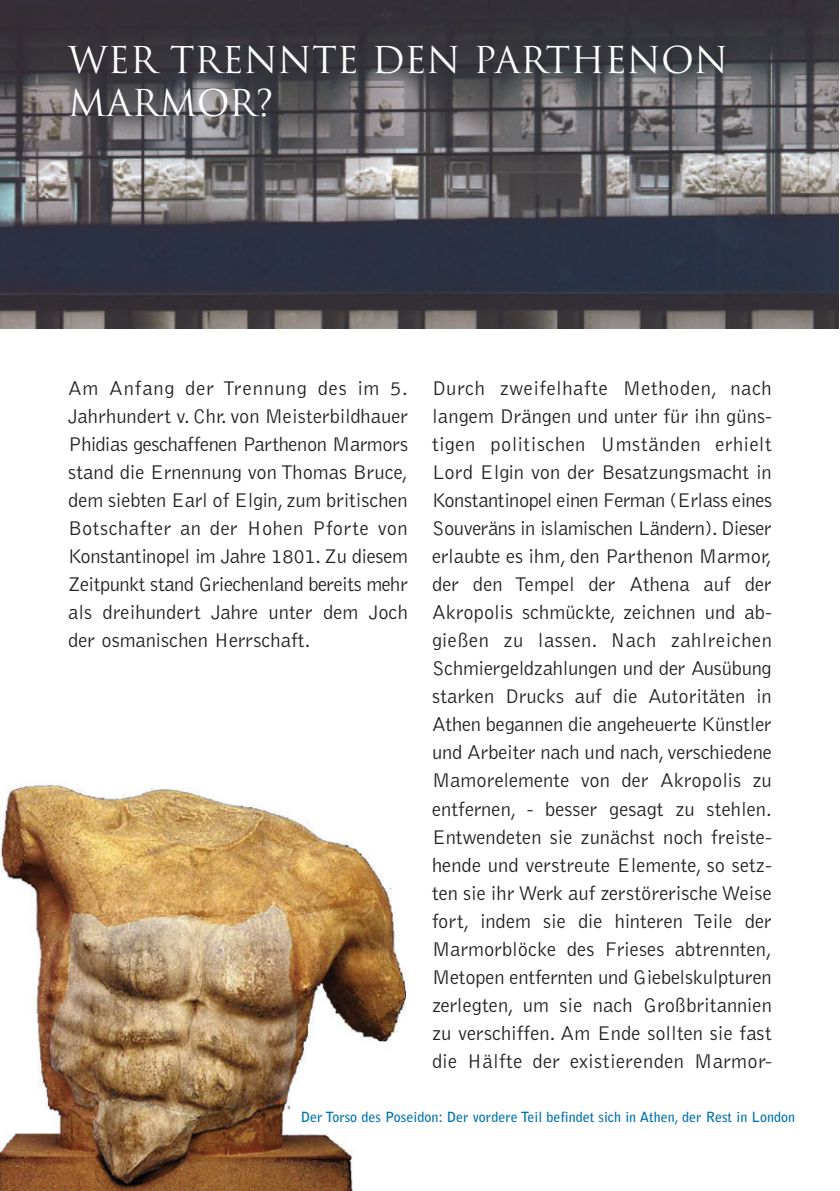
<style>
.page{position:relative;width:840px;height:1191px;background:#fff}
.page>*{position:absolute;margin:0;border:0;box-sizing:border-box;transform-origin:0 0}
.t1{font:36px/43.2px "Trajan";color:#fff}
.t2{font:300 20.4px/28px "Bell Gothic";color:#231f20;text-align:justify}
.t3{font:700 14px "Bell Gothic";color:#0073ae}
</style>
<div class="page">
<img style="left:0;top:1px;width:838px;height:328px">
<img style="left:0;top:784px;width:405px;height:407px">
<h1 class="t1" style="left:68px;top:38px;width:661px">WER TRENNTE DEN PARTHENON<br>MARMOR?</h1>
<p class="t2" style="left:68px;top:375px;width:341px">Am Anfang der Trennung des im 5.<br>Jahrhundert v. Chr. von Meisterbildhauer Phidias geschaffenen Parthenon Marmors stand die Ernennung von Thomas Bruce, dem siebten Earl of Elgin, zum britischen Botschafter an der Hohen Pforte von Konstantinopel im Jahre 1801. Zu diesem Zeitpunkt stand Griechenland bereits mehr als dreihundert Jahre unter dem Joch der osmanischen Herrschaft.</p>
<p class="t2" style="left:432px;top:375px;width:341px">Durch zweifelhafte Methoden, nach langem Drängen und unter für ihn güns&shy;tigen politischen Umständen erhielt Lord Elgin von der Besatzungsmacht in Konstantinopel einen Ferman (Erlass eines Souveräns in islamischen Ländern). Dieser erlaubte es ihm, den Parthenon Marmor, der den Tempel der Athena auf der Akropolis schmückte, zeichnen und ab&shy;gießen zu lassen. Nach zahlreichen Schmiergeldzahlungen und der Ausübung starken Drucks auf die Autoritäten in Athen begannen die angeheuerte Künstler und Arbeiter nach und nach, verschiedene Mamorelemente von der Akropolis zu entfernen, - besser gesagt zu stehlen.<br>Entwendeten sie zunächst noch freiste&shy;hende und verstreute Elemente, so setz&shy;ten sie ihr Werk auf zerstörerische Weise fort, indem sie die hinteren Teile der Marmorblöcke des Frieses abtrennten, Metopen entfernten und Giebelskulpturen zerlegten, um sie nach Großbritannien zu verschiffen. Am Ende sollten sie fast die Hälfte der existierenden Marmor-</p>
<p class="t3" style="left:300px;top:1108px;width:495px">Der Torso des Poseidon: Der vordere Teil befindet sich in Athen, der Rest in London</p>
</div>
